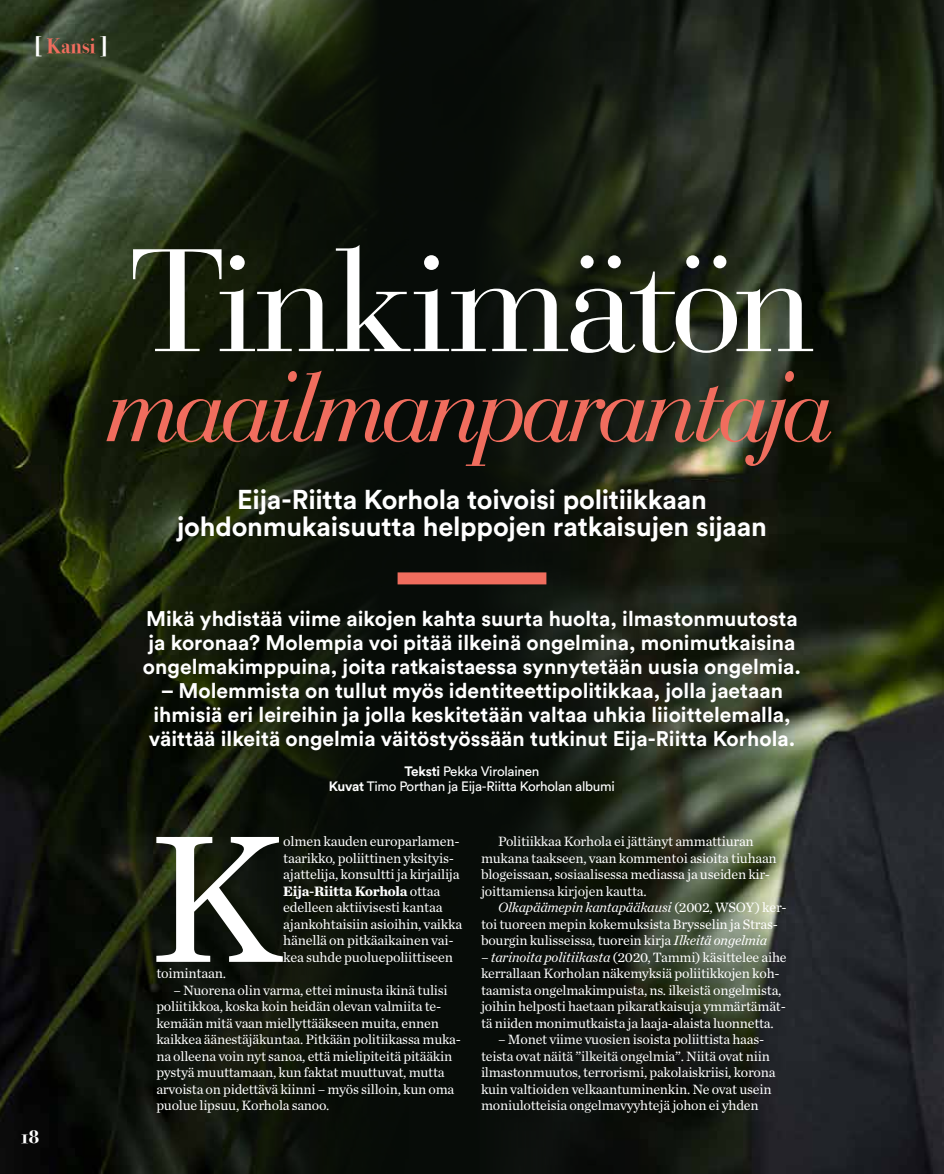
<style>
.page{position:relative;width:944px;height:1174px;background:#fff}
.page>*{position:absolute;margin:0;border:0;box-sizing:border-box;transform-origin:0 0}
.t1{font:189.75px "Chronicle Text G1";color:#fff}
.t2{font:144.6px "Bauer Bodoni Std";letter-spacing:-.04em;color:#fff}
.t3{font:italic 102.6px "Bauer Bodoni BT";letter-spacing:-.025em;color:#f06d5e}
.t4{font:700 27px/27px "Circular Std";letter-spacing:-.01em;color:#fff;text-align:center}
.t5{font:700 21px/24px "Circular Std";color:#fff}
.t6{font:700 21px "Bodoni Svty Two OSITCTT";color:#f06d5e}
.t7{font:700 19.5px "Bodoni Svty Two OSITCTT";color:#fff}
.t8{font:14.25px/16.5px "Chronicle Text G1";letter-spacing:-.015em;color:#fff}
.t9{font:14.1px/16.5px "Chronicle Text G1";letter-spacing:-.015em;color:#fff}
.t10{font:13.5px/15px "Circular Std";letter-spacing:-.02em;color:#fff;text-align:center}
.s1{font-size:24px;color:#fff}
.s2{font-weight:700}
.s3{font-style:italic}
</style>
<div class="page">
<div style="left:181px;top:0;width:573px;height:1174px;background:#070c08"></div>
<img style="left:432px;top:0;width:512px;height:1174px">
<img style="left:0;top:0;width:408px;height:1174px">
<div style="left:398px;top:572px;width:148px;height:12px;background:#f06d5e"></div>
<h3 class="t6" style="left:34px;top:34px;width:76px"><span class="s1">[</span> Kansi <span class="s1">]</span></h3>
<h2 class="t2" style="left:129px;top:215px;width:688px">Tinkimätön</h2>
<h3 class="t3" style="left:109px;top:344px;width:726px">maailmanparantaja</h3>
<h3 class="t4" style="left:177px;top:485px;width:591px">Eija-Riitta Korhola toivoisi politiikkaan johdonmukaisuutta helppojen ratkaisujen sijaan</h3>
<h3 class="t5" style="left:143px;top:606px;width:659px">Mikä yhdistää viime aikojen kahta suurta huolta, ilmastonmuutosta ja koronaa? Molempia voi pitää ilkeinä ongelmina, monimutkaisina ongelmakimppuina, joita ratkaistaessa synnytetään uusia ongelmia.</h3>
<h3 class="t5" style="left:149px;top:678px;width:648px;text-align:center">– Molemmista on tullut myös identiteettipolitikkaa, jolla jaetaan ihmisiä eri leireihin ja jolla keskitetään valtaa uhkia liioittelemalla, väittää ilkeitä ongelmia väitöstyössään tutkinut Eija-Riitta Korhola.</h3>
<p class="t10" style="left:329px;top:763px;width:288px"><span class="s2">Teksti</span> Pekka Virolainen<br><span class="s2">Kuvat</span> Timo Porthan ja Eija-Riitta Korholan albumi</p>
<h3 class="t7" style="left:21px;top:1125px;width:19px">18</h3>
<h1 class="t1" style="left:149px;top:755px;width:139px">K</h1>
<p class="t8" style="left:283px;top:832px;width:181px">olmen kauden europarlamen&shy;taarikko, poliittinen yksityis&shy;ajattelija, konsultti ja kirjailija<br><span class="s2">Eija-Riitta Korhola</span> ottaa edelleen aktiivisesti kantaa ajankohtaisiin asioihin, vaikka hänellä on pitkäaikainen vai&shy;kea suhde puoluepoliittiseen</p>
<p class="t8" style="left:156px;top:964px;width:71px">toimintaan.</p>
<p class="t9" style="left:156px;top:981px;width:306px;text-indent:17px">– Nuorena olin varma, ettei minusta ikinä tulisi poliitikkoa, koska koin heidän olevan valmiita te&shy;kemään mitä vaan miellyttääkseen muita, ennen kaikkea äänestäjäkuntaa. Pitkään politiikassa muka&shy;na olleena voin nyt sanoa, että mielipiteitä pitääkin pystyä muuttamaan, kun faktat muuttuvat, mutta arvoista on pidettävä kiinni – myös silloin, kun oma puolue lipsuu, Korhola sanoo.</p>
<p class="t9" style="left:481px;top:832px;width:297px;text-indent:17px">Politiikkaa Korhola ei jättänyt ammattiuran mukana taakseen, vaan kommentoi asioita tiuhaan blogeissaan, sosiaalisessa mediassa ja useiden kir&shy;joittamiensa kirjojen kautta.</p>
<p class="t9" style="left:481px;top:898px;width:307px;text-indent:17px"><span class="s3">Olkapäämepin kantapääkausi</span> (2002, WSOY) ker&shy;toi tuoreen mepin kokemuksista Brysselin ja Stras&shy;bourgin kulisseissa, tuorein kirja <span class="s3">Ilkeitä ongelmia</span></p>
<p class="t9" style="left:481px;top:948px;width:307px"><span class="s3">– tarinoita politiikasta</span> (2020, Tammi) käsittelee aihe kerrallaan Korholan näkemyksiä poliitikkojen koh&shy;taamista ongelmakimpuista, ns. ilkeistä ongelmista, joihin helposti haetaan pikaratkaisuja ymmärtämät&shy;tä niiden monimutkaista ja laaja-alaista luonnetta.</p>
<p class="t9" style="left:481px;top:1030px;width:296px;text-indent:17px">– Monet viime vuosien isoista poliittista haas&shy;teista ovat näitä ”ilkeitä ongelmia”. Niitä ovat niin ilmastonmuutos, terrorismi, pakolaiskriisi, korona kuin valtioiden velkaantuminenkin. Ne ovat usein moniulotteisia ongelmavyyhtejä johon ei yhden</p>
</div>
